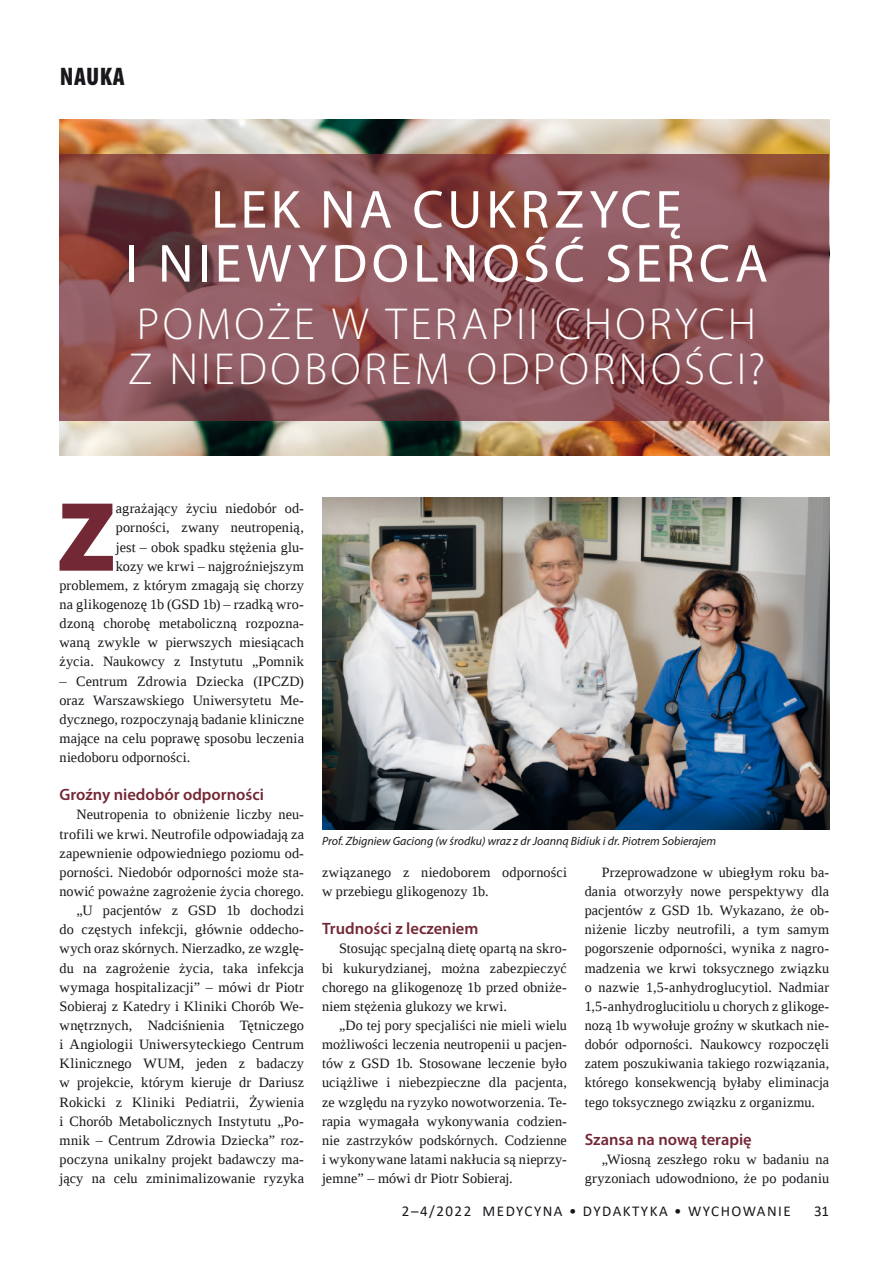
<style>
.page{position:relative;width:893px;height:1263px;background:#fff}
.page>*{position:absolute;margin:0;border:0;box-sizing:border-box;transform-origin:0 0}
.t1{font:900 99.45px "Myriad Pro";color:#732835}
.t2{font:54px "Myriad Pro";color:#fff}
.t3{font:300 45px "Myriad Pro";letter-spacing:.15em;color:#fff}
.t4{font:900 condensed 25.5px "Myriad Pro";letter-spacing:.02em;color:#1a171c}
.t5{font:600 16.5px "Myriad Pro";color:#732835}
.t6{font:15px "Calibri";letter-spacing:.1em;color:#1a171c}
.t7{font:14.25px/19.2px "Liberation Serif";letter-spacing:.01em;color:#1a171c;text-align:justify}
.t8{font:italic 12px "Myriad Pro";color:#1a171c}
</style>
<div class="page">
<img style="left:60px;top:119px;width:769px;height:336px">
<img style="left:322px;top:497px;width:507px;height:332px">
<svg style="left:60px;top:154px;width:769px;height:266px;background:#8a5256"></svg>
<h3 class="t4" style="left:60px;top:60px;width:66px">NAUKA</h3>
<h2 class="t2" style="left:211px;top:176px;width:236px">LEKNA CUKRZYC</h2>
<h2 class="t2" style="left:655px;top:176px;width:28px">Ę</h2>
<h2 class="t2" style="left:125px;top:230px;width:70px">I NIEWYDOLNO</h2>
<h2 class="t2" style="left:523px;top:230px;width:115px">ŚĆ SERCA</h2>
<h3 class="t3" style="left:137px;top:297px;width:32px">POMO</h3>
<h3 class="t3" style="left:267px;top:297px;width:142px">ŻEWTERAPII</h3>
<h3 class="t3" style="left:555px;top:297px;width:29px">CHORYCH</h3>
<h3 class="t3" style="left:128px;top:342px;width:173px">ZNIEDOBOREM</h3>
<h3 class="t3" style="left:467px;top:342px;width:96px">ODPORNO</h3>
<h3 class="t3" style="left:684px;top:342px;width:83px">ŚCI?</h3>
<p class="t7" style="left:60px;top:499px;width:246px;text-align:right">agrażający życiu niedobór od&shy;porności, zwany neutropenią,<br>jest – obok spadku stężenia glu-<br>kozy we krwi – najgroźniejszym problemem, z którym zmagają się chorzy na glikogenozę 1b (GSD 1b) – rzadką wro&shy;dzoną chorobę metaboliczną rozpozna&shy;waną zwykle w pierwszych miesiącach życia. Naukowcy z Instytutu „Pomnik</p>
<p class="t7" style="left:60px;top:671px;width:246px">– Centrum Zdrowia Dziecka (IPCZD) oraz Warszawskiego Uniwersytetu Me&shy;dycznego, rozpoczynają badanie kliniczne mające na celu poprawę sposobu leczenia niedoboru odporności.</p>
<p class="t5" style="left:60px;top:784px;width:206px">Groźny niedobór odporności</p>
<p class="t7" style="left:60px;top:805px;width:246px;text-align:right">Neutropenia to obniżenie liczby neu&shy;trofili we krwi. Neutrofile odpowiadają za zapewnienie odpowiedniego poziomu od&shy;porności. Niedobór odporności może sta&shy;nowić poważne zagrożenie życia chorego. „U pacjentów z GSD 1b dochodzi do częstych infekcji, głównie oddecho&shy;wych oraz skórnych. Nierzadko, ze wzglę&shy;du na zagrożenie życia, taka infekcja wymaga hospitalizacji” – mówi dr Piotr Sobieraj z Katedry i Kliniki Chorób We&shy;wnętrznych, Nadciśnienia Tętniczego i Angiologii Uniwersyteckiego Centrum Klinicznego WUM, jeden z badaczy w projekcie, którym kieruje dr Dariusz Rokicki z Kliniki Pediatrii, Żywienia i Chorób Metabolicznych Instytutu „Po&shy;mnik – Centrum Zdrowia Dziecka” roz&shy;poczyna unikalny projekt badawczy ma&shy;jący na celu zminimalizowanie ryzyka</p>
<h1 class="t1" style="left:57px;top:471px;width:60px">Z</h1>
<p class="t8" style="left:322px;top:833px;width:396px">Prof. Zbigniew Gaciong (w środku) wraz z dr Joanną Bidiuk i dr. Piotrem Sobierajem</p>
<p class="t7" style="left:322px;top:862px;width:246px">związanego z niedoborem odporności w przebiegu glikogenozy 1b.</p>
<p class="t5" style="left:322px;top:918px;width:158px">Trudności z leczeniem</p>
<p class="t7" style="left:322px;top:939px;width:246px;text-indent:17px">Stosując specjalną dietę opartą na skro&shy;bi kukurydzianej, można zabezpieczyć chorego na glikogenozę 1b przed obniże&shy;niem stężenia glukozy we krwi.</p>
<p class="t7" style="left:322px;top:1015px;width:246px;text-indent:17px">„Do tej pory specjaliści nie mieli wielu możliwości leczenia neutropenii u pacjen&shy;tów z GSD 1b. Stosowane leczenie było uciążliwe i niebezpieczne dla pacjenta, ze względu na ryzyko nowotworzenia. Te&shy;rapia wymagała wykonywania codzien&shy;nie zastrzyków podskórnych. Codzienne i wykonywane latami nakłucia są nieprzy&shy;jemne” – mówi dr Piotr Sobieraj.</p>
<p class="t7" style="left:585px;top:862px;width:246px;text-indent:17px">Przeprowadzone w ubiegłym roku ba&shy;dania otworzyły nowe perspektywy dla pacjentów z GSD 1b. Wykazano, że ob&shy;niżenie liczby neutrofili, a tym samym pogorszenie odporności, wynika z nagro&shy;madzenia we krwi toksycznego związku o nazwie 1,5-anhydroglucytiol. Nadmiar 1,5-anhydroglucitiolu u chorych z glikoge&shy;nozą 1b wywołuje groźny w skutkach nie&shy;dobór odporności. Naukowcy rozpoczęli zatem poszukiwania takiego rozwiązania, którego konsekwencją byłaby eliminacja tego toksycznego związku z organizmu.</p>
<p class="t5" style="left:585px;top:1129px;width:169px">Szansa na nową terapię</p>
<p class="t7" style="left:585px;top:1149px;width:246px;text-align:right">„Wiosną zeszłego roku w badaniu na gryzoniach udowodniono, że po podaniu</p>
<p class="t6" style="left:402px;top:1201px;width:390px">2–4/2022 MEDYCYNA • DYDAKTYKA • WYCHOWANIE</p>
<p class="t6" style="left:814px;top:1201px;width:17px">31</p>
</div>
